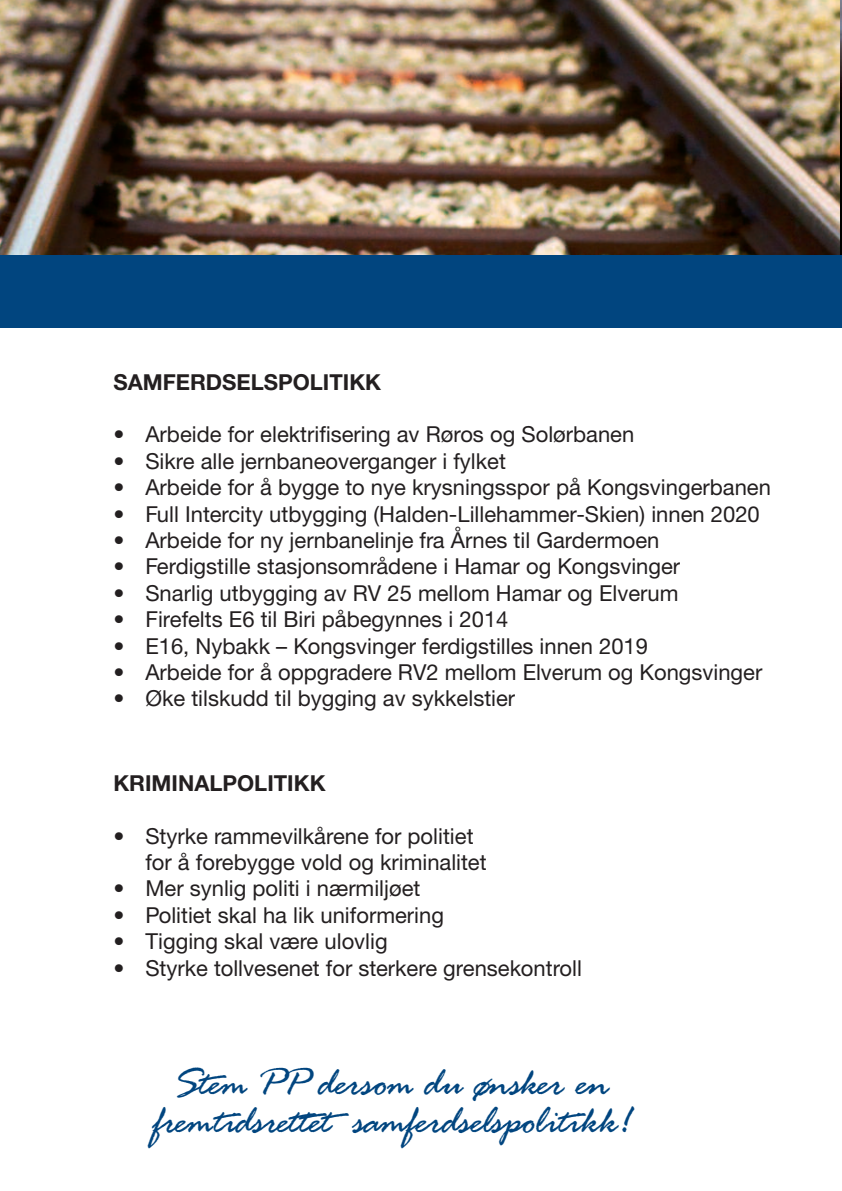
<style>
.page{position:relative;width:842px;height:1191px;background:#fff}
.page>*{position:absolute;margin:0;border:0;box-sizing:border-box;transform-origin:0 0}
.t1{font:42px/38px "Rage Italic Plain";color:#01457f;text-align:center}
.t2{font:22px/26.4px "Helvetica Neue LTW1 G";color:#231f20}
.t3{font:700 22px "Helvetica Neue";color:#231f20}
</style>
<div class="page">
<img style="left:0;top:0;width:841px;height:255px">
<div style="left:0;top:255px;width:842px;height:73px;background:#01457f"></div>
<p class="t3" style="left:113px;top:369px;width:269px">SAMFERDSELSPOLITIKK</p>
<p class="t2" style="left:113px;top:423px;width:522px">• Arbeide for elektrifisering av Røros og Solørbanen</p>
<p class="t2" style="left:113px;top:450px;width:394px">• Sikre alle jernbaneoverganger i fylket</p>
<p class="t2" style="left:113px;top:476px;width:659px">• Arbeide for å bygge to nye krysningsspor på Kongsvingerbanen</p>
<p class="t2" style="left:113px;top:502px;width:648px">• Full Intercity utbygging (Halden-Lillehammer-Skien) innen 2020</p>
<p class="t2" style="left:113px;top:529px;width:548px">• Arbeide for ny jernbanelinje fra Årnes til Gardermoen</p>
<p class="t2" style="left:113px;top:555px;width:568px">• Ferdigstille stasjonsområdene i Hamar og Kongsvinger</p>
<p class="t2" style="left:113px;top:582px;width:567px">• Snarlig utbygging av RV 25 mellom Hamar og Elverum</p>
<p class="t2" style="left:113px;top:608px;width:397px">• Firefelts E6 til Biri påbegynnes i 2014</p>
<p class="t2" style="left:113px;top:634px;width:536px">• E16, Nybakk – Kongsvinger ferdigstilles innen 2019</p>
<p class="t2" style="left:113px;top:661px;width:650px">• Arbeide for å oppgradere RV2 mellom Elverum og Kongsvinger</p>
<p class="t2" style="left:113px;top:687px;width:403px">• Øke tilskudd til bygging av sykkelstier</p>
<p class="t3" style="left:113px;top:770px;width:214px">KRIMINALPOLITIKK</p>
<p class="t2" style="left:145px;top:824px;width:343px;text-indent:-32px">• Styrke rammevilkårene for politiet for å forebygge vold og kriminalitet</p>
<p class="t2" style="left:113px;top:877px;width:309px">• Mer synlig politi i nærmiljøet</p>
<p class="t2" style="left:113px;top:904px;width:332px">• Politiet skal ha lik uniformering</p>
<p class="t2" style="left:113px;top:930px;width:276px">• Tigging skal være ulovlig</p>
<p class="t2" style="left:113px;top:956px;width:470px">• Styrke tollvesenet for sterkere grensekontroll</p>
<h1 class="t1" style="left:154px;top:1071px;width:479px">Stem PP dersom du ønsker en fremtidsrettet samferdselspolitikk!</h1>
</div>
